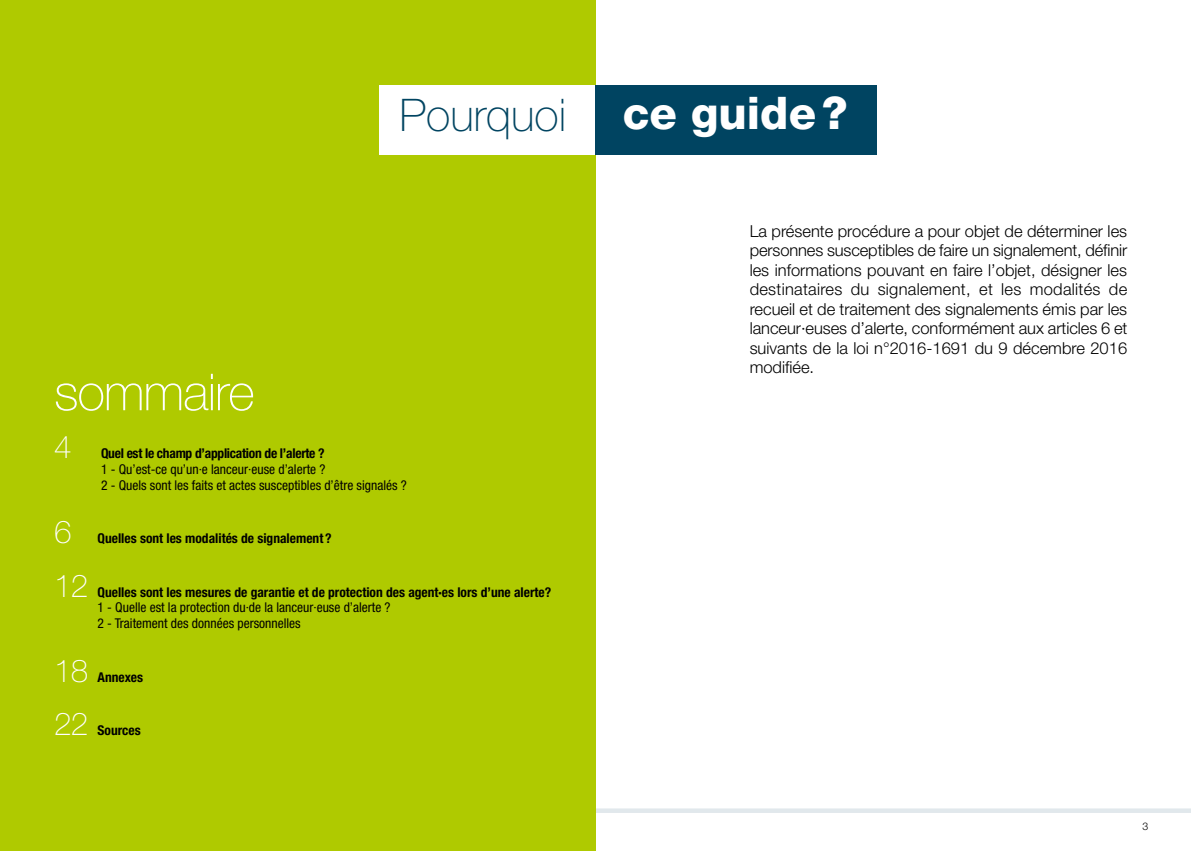
<style>
.page{position:relative;width:1191px;height:851px;background:#fff}
.page>*{position:absolute;margin:0;border:0;box-sizing:border-box;transform-origin:0 0}
.t1{font:100 51px "Helvetica Neue LT Std";letter-spacing:-.02em;color:#fff}
.t2{font:100 45px "Helvetica Neue LT Std";color:#004461}
.t3{font:800 45px "Helvetica Neue LT Std";color:#fff}
.t4{font:100 31.5px "Helvetica Neue LT Std";color:#fff}
.t5{font:300 16.5px/19.5px "Helvetica Neue LT Std";color:#000;text-align:justify}
.t6{font:condensed 13.5px/15.9px "Helvetica Neue LT Std";color:#000}
.t7{font:700 condensed 13.5px "Helvetica Neue LT Std";color:#000}
.t8{font:700 condensed 13.5px "Helvetica Neue LT Std";letter-spacing:-.02em;color:#000}
.t9{font:300 10.5px "Helvetica Neue LT Std";color:#000}
</style>
<div class="page">
<svg style="left:595px;top:808px;width:596px;height:4px;background:#e4eaed"></svg>
<div style="left:0;top:0;width:595px;height:850px;background:#afca00"></div>
<div style="left:378px;top:85px;width:217px;height:69px;background:#fff"></div>
<div style="left:595px;top:85px;width:282px;height:69px;background:#004461"></div>
<h1 class="t1" style="left:54px;top:363px;width:202px">sommaire</h1>
<h2 class="t2" style="left:399px;top:89px;width:168px">Pourquoi</h2>
<h3 class="t4" style="left:54px;top:429px;width:19px">4</h3>
<p class="t8" style="left:101px;top:445px;width:225px">Quel est le champ d’application de l’alerte ?</p>
<p class="t6" style="left:101px;top:461px;width:307px">1 - Qu’est-ce qu’un·e lanceur·euse d’alerte ?<br>2 - Quels sont les faits et actes susceptibles d’être signalés ?</p>
<h3 class="t4" style="left:54px;top:514px;width:19px">6</h3>
<p class="t7" style="left:98px;top:530px;width:235px">Quelles sont les modalités de signalement ?</p>
<h3 class="t4" style="left:54px;top:567px;width:36px">12</h3>
<p class="t7" style="left:98px;top:583px;width:455px">Quelles sont les mesures de garantie et de protection des agent·es lors d’une alerte?</p>
<p class="t6" style="left:97px;top:599px;width:295px">1 - Quelle est la protection du·de la lanceur·euse d’alerte ?<br>2 - Traitement des données personnelles</p>
<h3 class="t4" style="left:54px;top:652px;width:36px">18</h3>
<p class="t7" style="left:98px;top:668px;width:47px">Annexes</p>
<h3 class="t4" style="left:54px;top:705px;width:36px">22</h3>
<p class="t7" style="left:98px;top:721px;width:45px">Sources</p>
<h2 class="t3" style="left:623px;top:86px;width:226px">ce guide?</h2>
<p class="t5" style="left:749px;top:220px;width:379px">La présente procédure a pour objet de déterminer les personnes susceptibles de faire un signalement, définir les informations pouvant en faire l’objet, désigner les destinataires du signalement, et les modalités de recueil et de traitement des signalements émis par les lanceur·euses d’alerte, conformément aux articles 6 et suivants de la loi n°2016-1691 du 9 décembre 2016 modifiée.</p>
<p class="t9" style="left:1142px;top:819px;width:7px">3</p>
</div>
